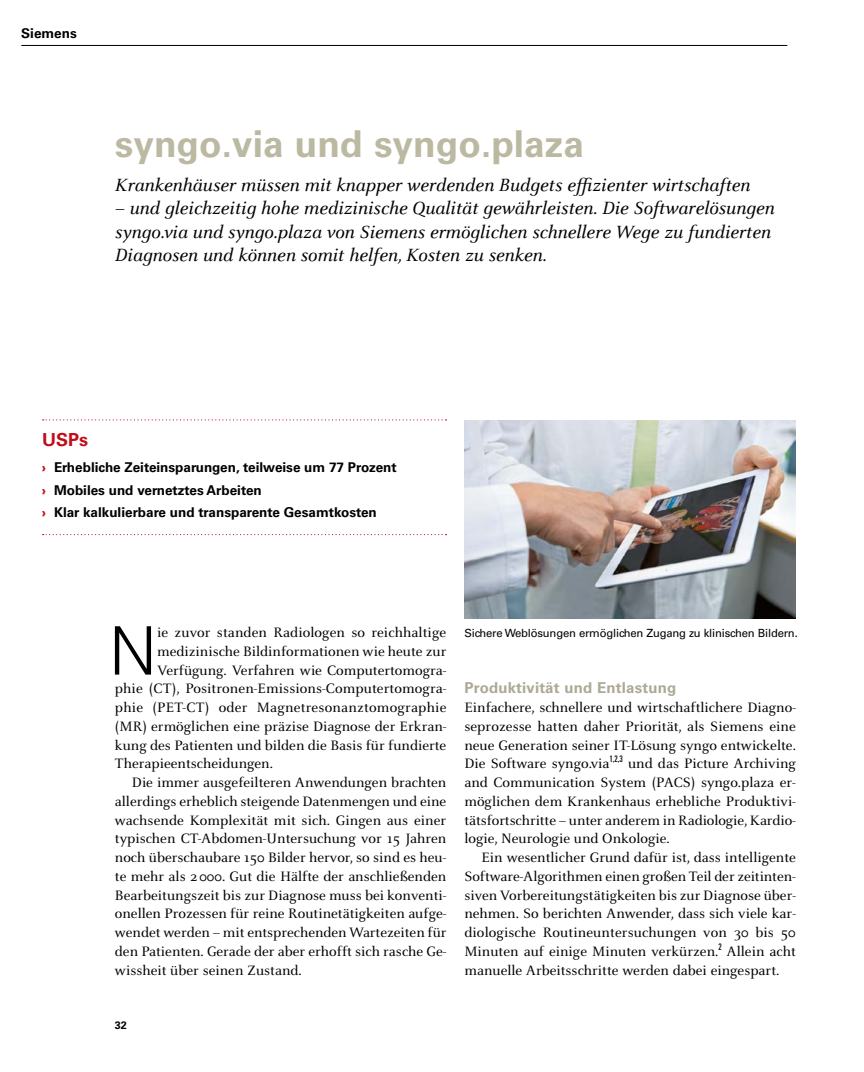
<style>
.page{position:relative;width:864px;height:1072px;background:#fff}
.page>*{position:absolute;margin:0;border:0;box-sizing:border-box;transform-origin:0 0}
.t1{font:300 66.9px "Univers LT Std";color:#000}
.t2{font:700 37.05px "Univers LT Std";color:#bcb9a2}
.t3{font:italic 19.5px/23.4px "Celeste OT";color:#000}
.t4{font:700 18px "Univers LT Std";color:#c10c1a}
.t5{font:15px/18.8px "Celeste OT";color:#000;text-align:justify}
.t6{font:700 15px "Univers LT Std";letter-spacing:.01em;color:#aca994}
.t7{font:700 13.5px/22.2px "Univers LT Std";color:#000}
.t8{font:11.25px "Univers LT Std";letter-spacing:-.015em;color:#000}
.t9{font:700 10.8px "Univers LT Std";color:#000}
.s1{color:#c10c1a}
</style>
<div class="page">
<hr style="left:21px;top:45px;width:766px;height:1px;background:#000">
<svg style="left:43px;top:419px;width:403px;height:1px"></svg>
<svg style="left:43px;top:534px;width:403px;height:1px"></svg>
<img style="left:464px;top:420px;width:331px;height:198px">
<p class="t7" style="left:21px;top:22px;width:57px">Siemens</p>
<h2 class="t2" style="left:115px;top:123px;width:470px">syngo.via und syngo.plaza</h2>
<h3 class="t3" style="left:115px;top:173px;width:636px">Krankenhäuser müssen mit knapper werdenden Budgets effizienter wirtschaften</h3>
<h3 class="t3" style="left:115px;top:196px;width:660px">– und gleichzeitig hohe medizinische Qualität gewährleisten. Die Softwarelösungen syngo.via und syngo.plaza von Siemens ermöglichen schnellere Wege zu fundierten<br>Diagnosen und können somit helfen, Kosten zu senken.</h3>
<p class="t4" style="left:42px;top:429px;width:48px">USPs</p>
<p class="t7" style="left:42px;top:457px;width:356px"><span class="s1">›</span> Erhebliche Zeiteinsparungen, teilweise um 77 Prozent <span class="s1">›</span> Mobiles und vernetztes Arbeiten<br><span class="s1">›</span> Klar kalkulierbare und transparente Gesamtkosten</p>
<h1 class="t1" style="left:109px;top:610px;width:50px">N</h1>
<p class="t5" style="left:157px;top:623px;width:290px">ie zuvor standen Radiologen so reichhaltige</p>
<p class="t5" style="left:157px;top:641px;width:290px">medizinische Bildinformationen wie heute zur</p>
<p class="t5" style="left:157px;top:660px;width:291px">Verfügung. Verfahren wie Computertomogra-</p>
<p class="t5" style="left:115px;top:679px;width:333px">phie (CT), Positronen-Emissions-Computertomogra-</p>
<p class="t5" style="left:115px;top:698px;width:333px">phie (PET-CT) oder Magnetresonanztomographie</p>
<p class="t5" style="left:115px;top:716px;width:333px">(MR) ermöglichen eine präzise Diagnose der Erkran-</p>
<p class="t5" style="left:115px;top:735px;width:333px">kung des Patienten und bilden die Basis für fundierte</p>
<p class="t5" style="left:115px;top:754px;width:159px">Therapieentscheidungen.</p>
<p class="t5" style="left:132px;top:773px;width:316px">Die immer ausgefeilteren Anwendungen brachten</p>
<p class="t5" style="left:115px;top:791px;width:333px">allerdings erheblich steigende Datenmengen und eine</p>
<p class="t5" style="left:115px;top:810px;width:333px">wachsende Komplexität mit sich. Gingen aus einer</p>
<p class="t5" style="left:115px;top:829px;width:333px">typischen CT-Abdomen-Untersuchung vor 15 Jahren</p>
<p class="t5" style="left:115px;top:848px;width:333px">noch überschaubare 150 Bilder hervor, so sind es heu-</p>
<p class="t5" style="left:115px;top:866px;width:333px">te mehr als 2000. Gut die Hälfte der anschließenden</p>
<p class="t5" style="left:115px;top:885px;width:333px">Bearbeitungszeit bis zur Diagnose muss bei konventi-</p>
<p class="t5" style="left:115px;top:904px;width:333px">onellen Prozessen für reine Routinetätigkeiten aufge-</p>
<p class="t5" style="left:115px;top:923px;width:333px">wendet werden – mit entsprechenden Wartezeiten für</p>
<p class="t5" style="left:115px;top:941px;width:333px">den Patienten. Gerade der aber erhofft sich rasche Ge-</p>
<p class="t5" style="left:115px;top:960px;width:188px">wissheit über seinen Zustand.</p>
<p class="t9" style="left:115px;top:1018px;width:14px">32</p>
<p class="t8" style="left:464px;top:626px;width:335px">Sichere Weblösungen ermöglichen Zugang zu klinischen Bildern.</p>
<p class="t6" style="left:464px;top:679px;width:213px">Produktivität und Entlastung</p>
<p class="t5" style="left:464px;top:698px;width:333px">Einfachere, schnellere und wirtschaftlichere Diagno&shy;seprozesse hatten daher Priorität, als Siemens eine neue Generation seiner IT-Lösung syngo entwickelte.<br>Die Software syngo.via<sup>1,2,3</sup> und das Picture Archiving and Communication System (PACS) syngo.plaza er&shy;möglichen dem Krankenhaus erhebliche Produktivi&shy;tätsfortschritte – unter anderem in Radiologie, Kardio&shy;logie, Neurologie und Onkologie.</p>
<p class="t5" style="left:464px;top:848px;width:333px;text-indent:17px">Ein wesentlicher Grund dafür ist, dass intelligente Software-Algorithmen einen großen Teil der zeitinten&shy;siven Vorbereitungstätigkeiten bis zur Diagnose über&shy;nehmen. So berichten Anwender, dass sich viele kar&shy;diologische Routineuntersuchungen von 30 bis 50<br>Minuten auf einige Minuten verkürzen.<sup>2</sup> Allein acht manuelle Arbeitsschritte werden dabei eingespart.</p>
</div>
